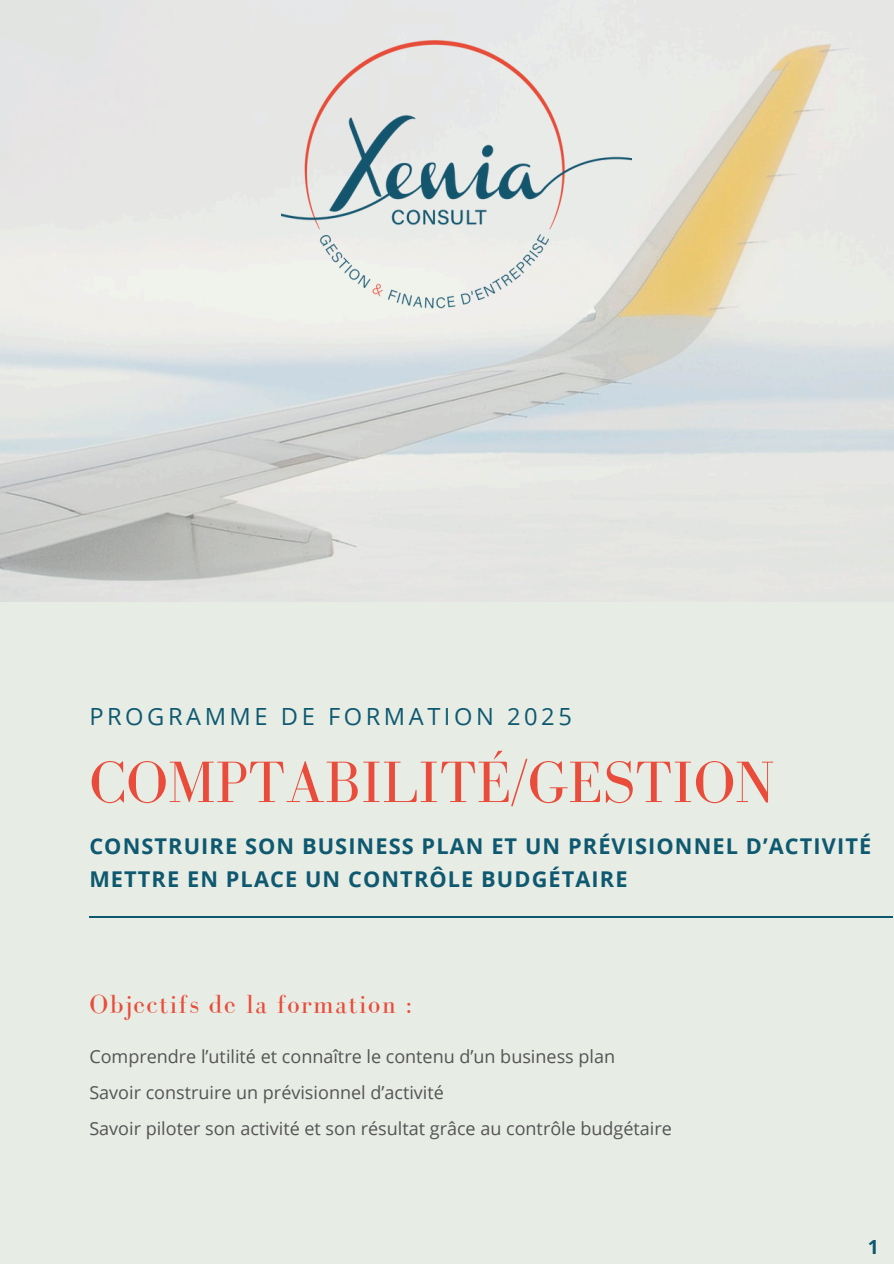
<style>
.page{position:relative;width:894px;height:1264px;background:#fff}
.page>*{position:absolute;margin:0;border:0;box-sizing:border-box;transform-origin:0 0}
.t1{font:60px "Bodoni FLF";color:#e94c3a}
.t2{font:27px "Bodoni FLF";letter-spacing:.05em;color:#e94c3a}
.t3{font:23.7px "Open Sans";letter-spacing:.15em;color:#0e5970}
.t4{font:700 21.75px/32.7px "Open Sans";letter-spacing:.05em;color:#0e5970}
.t5{font:700 19.5px "Open Sans";color:#0e5970}
.t6{font:18px "Open Sans";color:#545454}
</style>
<div class="page">
<div style="left:0;top:0;width:893px;height:1263px;background:#e7ece5"></div>
<img style="left:0;top:25px;width:893px;height:576px">
<hr style="left:89px;top:916px;width:804px;height:1px;background:#0e5970">
<img style="left:282px;top:41px;width:349px;height:270px">
<p class="t3" style="left:89px;top:699px;width:484px">PROGRAMME DE FORMATION 2025</p>
<p class="t1" style="left:89px;top:749px;width:686px">COMPTABILITÉ/GESTION</p>
<h4 class="t4" style="left:89px;top:829px;width:783px">CONSTRUIRE SON BUSINESS PLAN ET UN PRÉVISIONNEL D’ACTIVITÉ<br>METTRE EN PLACE UN CONTRÔLE BUDGÉTAIRE</h4>
<h1 class="t2" style="left:89px;top:989px;width:324px">Objectifs de la formation :</h1>
<h3 class="t6" style="left:89px;top:1044px;width:527px">Comprendre l’utilité et connaître le contenu d’un business plan</h3>
<p class="t6" style="left:89px;top:1080px;width:356px">Savoir construire un prévisionnel d’activité</p>
<h2 class="t6" style="left:89px;top:1116px;width:584px">Savoir piloter son activité et son résultat grâce au contrôle budgétaire</h2>
<p class="t5" style="left:867px;top:1232px;width:13px">1</p>
</div>
